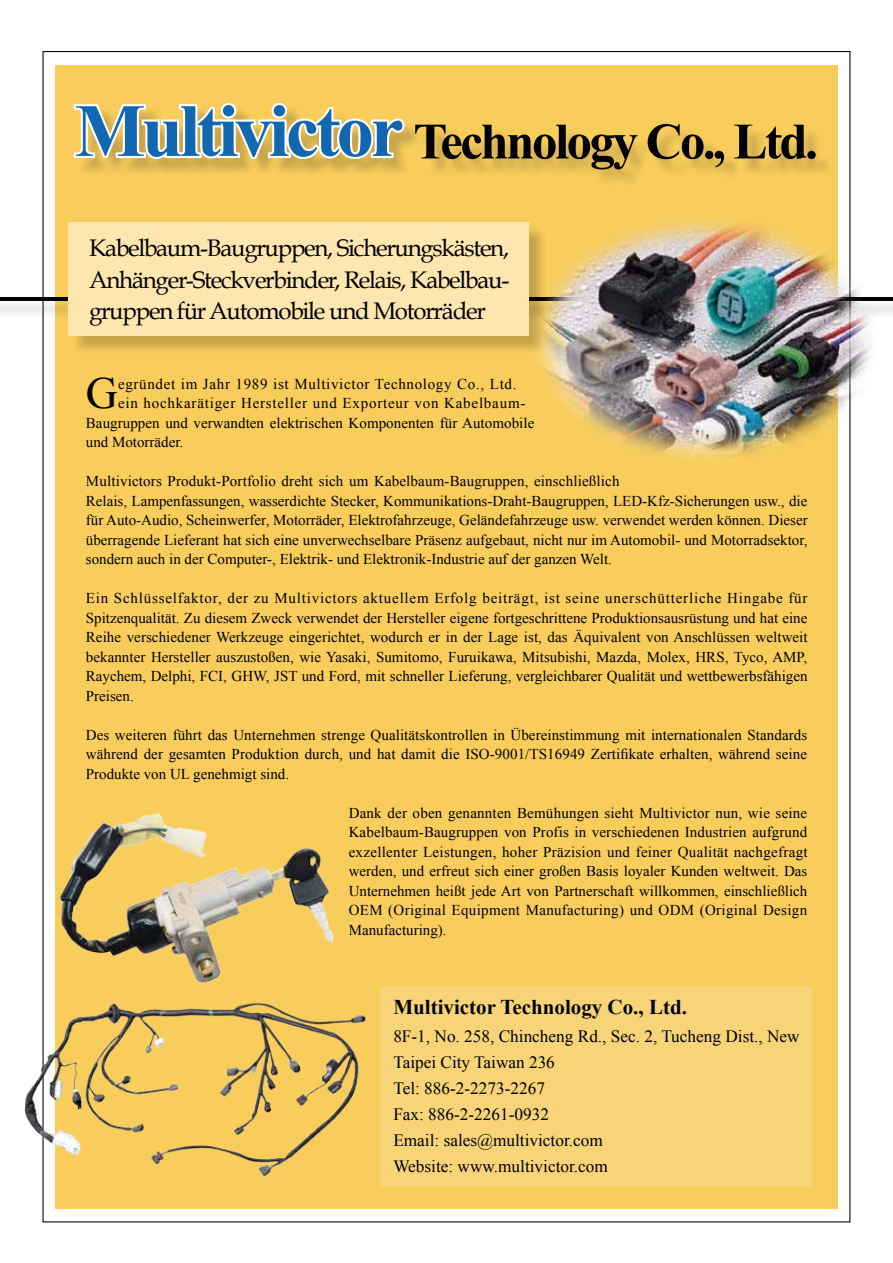
<style>
.page{position:relative;width:893px;height:1263px;background:#fff}
.page>*{position:absolute;margin:0;border:0;box-sizing:border-box;transform-origin:0 0}
.t1{font:700 51px "Times New Roman";letter-spacing:-.05em;color:#000}
.t2{font:44.4px "Times New Roman";color:#000}
.t3{font:24px/31.5px "Book Antiqua";letter-spacing:-.05em;color:#000;text-align:justify}
.t4{font:700 21px "Times New Roman";color:#000}
.t5{font:17.25px/25.8px "Times New Roman";color:#000}
.t6{font:15px/19.5px "Times New Roman";color:#000;text-align:justify}
.t7{font:15px "Times New Roman";letter-spacing:.05em;color:#000}
.t8{font:15px "Times New Roman";letter-spacing:.045em;color:#000}
.s1{font-size:75px;color:#1168b1}
</style>
<div class="page">
<div style="left:55px;top:65px;width:783px;height:1144px;background:#f8cd5c"></div>
<div style="left:77px;top:105px;width:757px;height:83px;background:#000;opacity:.2"></div>
<svg style="left:73px;top:103px;width:335px;height:60px"></svg>
<div style="left:0;top:299px;width:893px;height:20px;background:#000;opacity:.2"></div>
<hr style="left:0;top:297px;width:892px;height:4px;background:#000">
<div style="left:71px;top:225px;width:476px;height:130px;background:#000;opacity:.2"></div>
<div style="left:69px;top:222px;width:460px;height:114px;background:#fde6b0"></div>
<img style="left:42px;top:722px;width:288px;height:184px">
<div style="left:381px;top:986px;width:431px;height:201px;background:#f7d478"></div>
<img style="left:519px;top:155px;width:358px;height:316px">
<img style="left:24px;top:906px;width:354px;height:317px">
<h1 class="t1" style="left:74px;top:106px;width:745px"><span class="s1">Multivictor</span> Technology Co., Ltd.</h1>
<h3 class="t3" style="left:89px;top:232px;width:422px">Kabelbaum-Baugruppen, Sicherungskästen, Anhänger-Steckverbinder, Relais, Kabelbau&shy;gruppen für Automobile und Motorräder</h3>
<h2 class="t2" style="left:86px;top:364px;width:34px">G</h2>
<p class="t8" style="left:118px;top:374px;width:400px">egründet im Jahr 1989 ist Multivictor Technology Co., Ltd.</p>
<p class="t7" style="left:118px;top:393px;width:409px">ein hochkarätiger Hersteller und Exporteur von Kabelbaum-</p>
<p class="t6" style="left:86px;top:413px;width:450px">Baugruppen und verwandten elektrischen Komponenten für Automobile</p>
<p class="t6" style="left:86px;top:432px;width:99px">und Motorräder.</p>
<p class="t6" style="left:86px;top:471px;width:723px;text-align:left">Multivictors Produkt-Portfolio dreht sich um Kabelbaum-Baugruppen, einschließlich<br>Relais, Lampenfassungen, wasserdichte Stecker, Kommunikations-Draht-Baugruppen, LED-Kfz-Sicherungen usw., die für Auto-Audio, Scheinwerfer, Motorräder, Elektrofahrzeuge, Geländefahrzeuge usw. verwendet werden können. Dieser überragende Lieferant hat sich eine unverwechselbare Präsenz aufgebaut, nicht nur im Automobil- und Motorradsektor, sondern auch in der Computer-, Elektrik- und Elektronik-Industrie auf der ganzen Welt.</p>
<p class="t6" style="left:86px;top:588px;width:723px">Ein Schlüsselfaktor, der zu Multivictors aktuellem Erfolg beiträgt, ist seine unerschütterliche Hingabe für Spitzenqualität. Zu diesem Zweck verwendet der Hersteller eigene fortgeschrittene Produktionsausrüstung und hat eine Reihe verschiedener Werkzeuge eingerichtet, wodurch er in der Lage ist, das Äquivalent von Anschlüssen weltweit bekannter Hersteller auszustoßen, wie Yasaki, Sumitomo, Furuikawa, Mitsubishi, Mazda, Molex, HRS, Tyco, AMP, Raychem, Delphi, FCI, GHW, JST und Ford, mit schneller Lieferung, vergleichbarer Qualität und wettbewerbsfähigen Preisen.</p>
<p class="t6" style="left:86px;top:725px;width:723px">Des weiteren führt das Unternehmen strenge Qualitätskontrollen in Übereinstimmung mit internationalen Standards während der gesamten Produktion durch, und hat damit die ISO-9001/TS16949 Zertifikate erhalten, während seine Produkte von UL genehmigt sind.</p>
<p class="t6" style="left:349px;top:803px;width:460px">Dank der oben genannten Bemühungen sieht Multivictor nun, wie seine Kabelbaum-Baugruppen von Profis in verschiedenen Industrien aufgrund exzellenter Leistungen, hoher Präzision und feiner Qualität nachgefragt werden, und erfreut sich einer großen Basis loyaler Kunden weltweit. Das Unternehmen heißt jede Art von Partnerschaft willkommen, einschließlich OEM (Original Equipment Manufacturing) und ODM (Original Design Manufacturing).</p>
<h3 class="t4" style="left:393px;top:992px;width:295px">Multivictor Technology Co., Ltd.</h3>
<p class="t5" style="left:393px;top:1023px;width:408px">8F-1, No. 258, Chincheng Rd., Sec. 2, Tucheng Dist., New<br>Taipei City Taiwan 236<br>Tel: 886-2-2273-2267<br>Fax: 886-2-2261-0932<br>Email: sales@multivictor.com<br>Website: www.multivictor.com</p>
</div>
